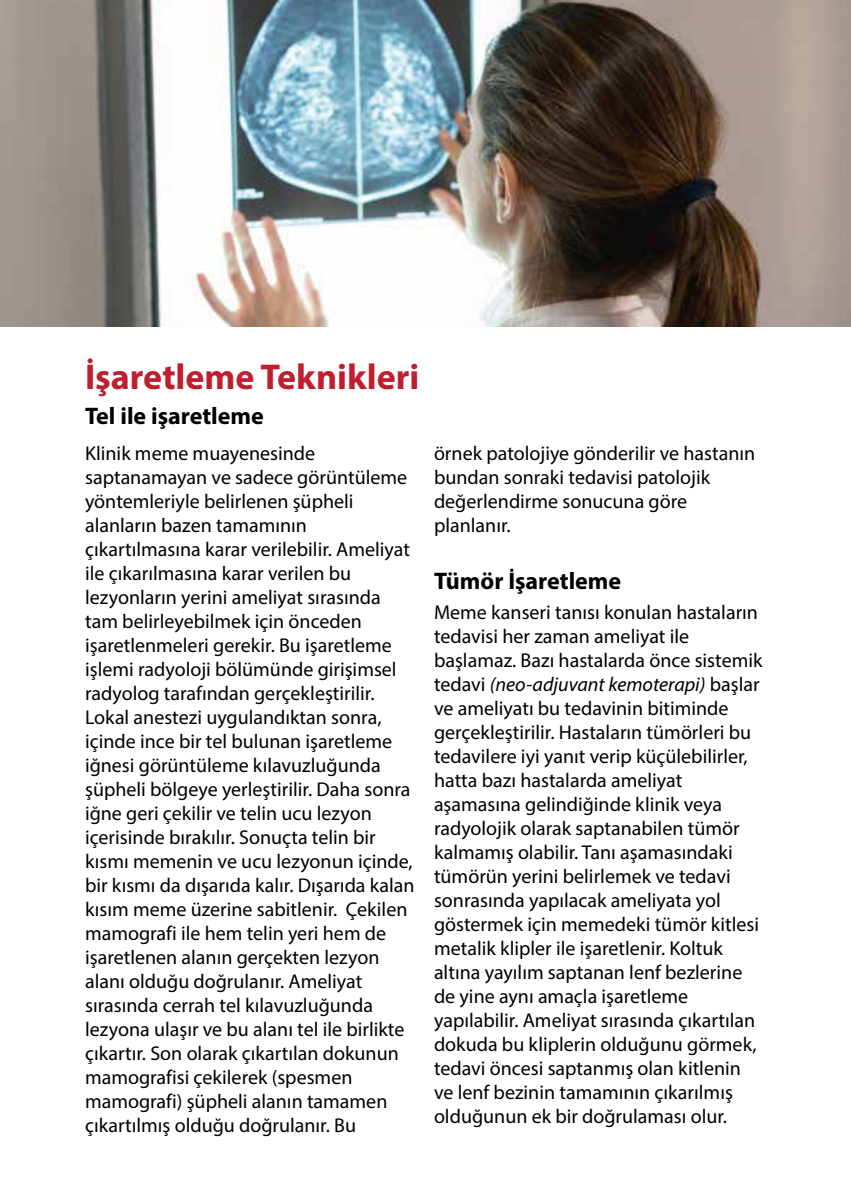
<style>
.page{position:relative;width:851px;height:1191px;background:#fff}
.page>*{position:absolute;margin:0;border:0;box-sizing:border-box;transform-origin:0 0}
.t1{font:700 36px "Myriad Pro";color:#be1e2d}
.t2{font:700 24px "Myriad Pro";color:#000}
.t3{font:20px/24px "Myriad Pro";color:#000}
.s1{font-style:italic}
</style>
<div class="page">
<img style="left:0;top:0;width:850px;height:327px">
<h1 class="t1" style="left:85px;top:354px;width:336px">İşaretleme Teknikleri</h1>
<p class="t2" style="left:85px;top:400px;width:180px">Tel ile işaretleme</p>
<p class="t3" style="left:85px;top:440px;width:331px">Klinik meme muayenesinde saptanamayan ve sadece görüntüleme yöntemleriyle belirlenen şüpheli alanların bazen tamamının çıkartılmasına karar verilebilir. Ameliyat ile çıkarılmasına karar verilen bu lezyonların yerini ameliyat sırasında tam belirleyebilmek için önceden işaretlenmeleri gerekir. Bu işaretleme işlemi radyoloji bölümünde girişimsel radyolog tarafından gerçekleştirilir.<br>Lokal anestezi uygulandıktan sonra, içinde ince bir tel bulunan işaretleme iğnesi görüntüleme kılavuzluğunda şüpheli bölgeye yerleştirilir. Daha sonra iğne geri çekilir ve telin ucu lezyon içerisinde bırakılır. Sonuçta telin bir kısmı memenin ve ucu lezyonun içinde, bir kısmı da dışarıda kalır. Dışarıda kalan kısım meme üzerine sabitlenir. Çekilen mamografi ile hem telin yeri hem de işaretlenen alanın gerçekten lezyon alanı olduğu doğrulanır. Ameliyat sırasında cerrah tel kılavuzluğunda lezyona ulaşır ve bu alanı tel ile birlikte çıkartır. Son olarak çıkartılan dokunun mamografisi çekilerek (spesmen mamografi) şüpheli alanın tamamen çıkartılmış olduğu doğrulanır. Bu</p>
<p class="t3" style="left:434px;top:440px;width:322px">örnek patolojiye gönderilir ve hastanın bundan sonraki tedavisi patolojik değerlendirme sonucuna göre planlanır.</p>
<p class="t2" style="left:434px;top:565px;width:189px">Tümör İşaretleme</p>
<p class="t3" style="left:434px;top:599px;width:330px">Meme kanseri tanısı konulan hastaların tedavisi her zaman ameliyat ile başlamaz. Bazı hastalarda önce sistemik tedavi <span class="s1">(neo-adjuvant kemoterapi)</span> başlar ve ameliyatı bu tedavinin bitiminde gerçekleştirilir. Hastaların tümörleri bu tedavilere iyi yanıt verip küçülebilirler, hatta bazı hastalarda ameliyat aşamasına gelindiğinde klinik veya radyolojik olarak saptanabilen tümör kalmamış olabilir. Tanı aşamasındaki tümörün yerini belirlemek ve tedavi sonrasında yapılacak ameliyata yol göstermek için memedeki tümör kitlesi metalik klipler ile işaretlenir. Koltuk altına yayılım saptanan lenf bezlerine de yine aynı amaçla işaretleme yapılabilir. Ameliyat sırasında çıkartılan dokuda bu kliplerin olduğunu görmek, tedavi öncesi saptanmış olan kitlenin ve lenf bezinin tamamının çıkarılmış olduğunun ek bir doğrulaması olur.</p>
</div>
